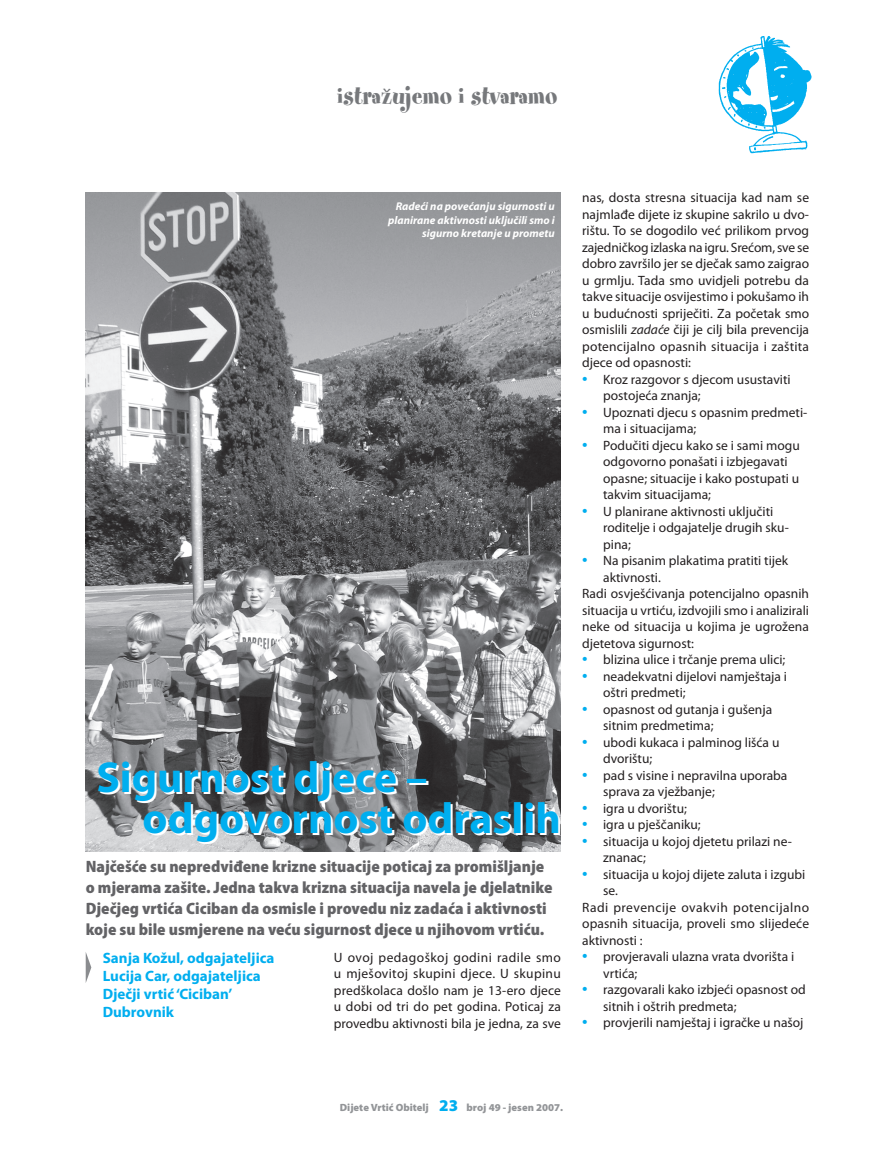
<style>
.page{position:relative;width:894px;height:1171px;background:#fff}
.page>*{position:absolute;margin:0;border:0;box-sizing:border-box;transform-origin:0 0}
.t1{font:700 43.5px/40.5px "Myriad Pro";color:#00aeef}
.t2{font:27px "Spumoni LP";letter-spacing:.01em;color:#76787b}
.t3{font:900 semi-condensed 16.5px/21px "Myriad Pro";color:#636366}
.t4{font:700 15px/18px "Myriad Pro";color:#00aeef}
.t5{font:13.5px/16.5px "Myriad Pro";color:#231f20}
.t6{font:13.5px "Myriad Pro";letter-spacing:.035em;color:#231f20}
.t7{font:italic 700 11.25px/13.5px "Myriad Pro";color:#fff;text-align:right}
.t8{font:900 10.5px "Myriad Pro";color:#939598}
.s1{font-style:italic}
.s2{font-size:19.5px;color:#00aeef}
.s3{font-size:16.5px;color:#00aeef}
</style>
<div class="page">
<img style="left:718px;top:36px;width:92px;height:118px">
<img style="left:86px;top:192px;width:474px;height:659px">
<svg style="left:86px;top:953px;width:5px;height:29px"></svg>
<h2 class="t2" style="left:337px;top:86px;width:222px">istražujemo i stvaramo</h2>
<p class="t7" style="left:388px;top:200px;width:168px">Radeći na povećanju sigurnosti u planirane aktivnosti uključili smo i sigurno kretanje u prometu</p>
<h1 class="t1" style="left:142px;top:760px;width:419px;text-indent:-46px">Sigurnost djece – odgovornost odraslih</h1>
<p class="t3" style="left:86px;top:857px;width:468px">Najčešće su nepredviđene krizne situacije poticaj za promišljanje o mjerama zašite. Jedna takva krizna situacija navela je djelatnike Dječjeg vrtića Ciciban da osmisle i provedu niz zadaća i aktivnosti koje su bile usmjerene na veću sigurnost djece u njihovom vrtiću.</p>
<p class="t4" style="left:103px;top:950px;width:173px">Sanja Kožul, odgajateljica<br>Lucija Car, odgajateljica<br>Dječji vrtić ‘Ciciban’<br>Dubrovnik</p>
<p class="t5" style="left:334px;top:950px;width:228px;text-align:justify">U ovoj pedagoškoj godini radile smo u mješovitoj skupini djece. U skupinu predškolaca došlo nam je 13-ero djece u dobi od tri do pet godina. Poticaj za provedbu aktivnosti bila je jedna, za sve</p>
<p class="t5" style="left:582px;top:190px;width:228px;text-align:justify">nas, dosta stresna situacija kad nam se najmlađe dijete iz skupine sakrilo u dvo&shy;rištu. To se dogodilo već prilikom prvog zajedničkog izlaska na igru. Srećom, sve se dobro završilo jer se dječak samo zaigrao u grmlju. Tada smo uvidjeli potrebu da takve situacije osvijestimo i pokušamo ih u budućnosti spriječiti. Za početak smo osmislili <span class="s1">zadaće</span> čiji je cilj bila prevencija potencijalno opasnih situacija i zaštita djece od opasnosti:</p>
<p class="t5" style="left:603px;top:372px;width:189px;text-indent:-21px"><span class="s2">•</span> Kroz razgovor s djecom usustaviti postojeća znanja;</p>
<p class="t5" style="left:603px;top:405px;width:206px;text-indent:-21px"><span class="s2">•</span> Upoznati djecu s opasnim predmeti&shy;ma i situacijama;</p>
<p class="t5" style="left:603px;top:438px;width:198px;text-indent:-21px"><span class="s2">•</span> Podučiti djecu kako se i sami mogu odgovorno ponašati i izbjegavati opasne; situacije i kako postupati u takvim situacijama;</p>
<p class="t5" style="left:603px;top:504px;width:187px;text-indent:-21px"><span class="s2">•</span> U planirane aktivnosti uključiti roditelje i odgajatelje drugih sku&shy;pina;</p>
<p class="t5" style="left:582px;top:553px;width:208px"><span class="s2">•</span> Na pisanim plakatima pratiti tijek</p>
<p class="t5" style="left:603px;top:570px;width:59px">aktivnosti.</p>
<p class="t5" style="left:582px;top:586px;width:228px">Radi osvješćivanja potencijalno opasnih</p>
<p class="t5" style="left:582px;top:603px;width:228px">situacija u vrtiću, izdvojili smo i analizirali</p>
<p class="t5" style="left:582px;top:619px;width:228px">neke od situacija u kojima je ugrožena</p>
<p class="t5" style="left:582px;top:636px;width:113px">djetetova sigurnost:</p>
<p class="t5" style="left:582px;top:652px;width:205px"><span class="s2">•</span> blizina ulice i trčanje prema ulici;</p>
<p class="t5" style="left:603px;top:669px;width:185px;text-indent:-21px"><span class="s2">•</span> neadekvatni dijelovi namještaja i oštri predmeti;</p>
<p class="t5" style="left:603px;top:702px;width:170px;text-indent:-21px"><span class="s2">•</span> opasnost od gutanja i gušenja sitnim predmetima;</p>
<p class="t5" style="left:603px;top:735px;width:178px;text-indent:-21px"><span class="s2">•</span> ubodi kukaca i palminog lišća u dvorištu;</p>
<p class="t5" style="left:603px;top:768px;width:186px;text-indent:-21px"><span class="s2">•</span> pad s visine i nepravilna uporaba sprava za vježbanje;</p>
<p class="t5" style="left:582px;top:801px;width:106px"><span class="s2">•</span> igra u dvorištu;</p>
<p class="t5" style="left:582px;top:817px;width:120px"><span class="s2">•</span> igra u pješčaniku;</p>
<p class="t5" style="left:603px;top:834px;width:190px;text-indent:-21px"><span class="s2">•</span> situacija u kojoj djetetu prilazi ne&shy;znanac;</p>
<p class="t5" style="left:582px;top:867px;width:225px"><span class="s2">•</span> situacija u kojoj dijete zaluta i izgubi</p>
<p class="t5" style="left:603px;top:883px;width:16px">se.</p>
<p class="t6" style="left:582px;top:902px;width:228px">Radi prevencije ovakvih potencijalno</p>
<p class="t5" style="left:582px;top:916px;width:228px">opasnih situacija, proveli smo slijedeće</p>
<p class="t5" style="left:582px;top:933px;width:62px">aktivnosti :</p>
<p class="t5" style="left:603px;top:949px;width:193px;text-indent:-21px"><span class="s2">•</span> provjeravali ulazna vrata dvorišta i vrtića;</p>
<p class="t5" style="left:603px;top:982px;width:204px;text-indent:-21px"><span class="s2">•</span> razgovarali kako izbjeći opasnost od sitnih i oštrih predmeta;</p>
<p class="t5" style="left:582px;top:1015px;width:223px"><span class="s2">•</span> provjerili namještaj i igračke u našoj</p>
<p class="t8" style="left:340px;top:1100px;width:225px">Dijete Vrtić Obitelj <span class="s3">23</span> broj 49 - jesen 2007.</p>
</div>
